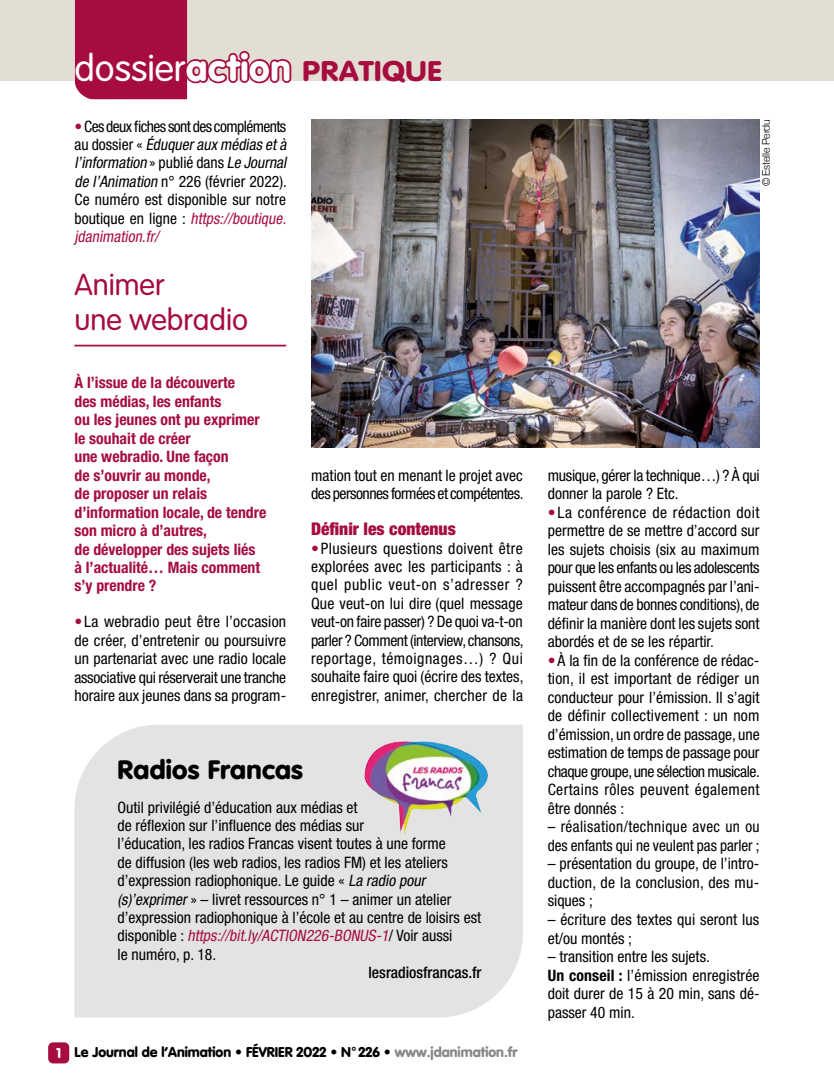
<style>
.page{position:relative;width:834px;height:1092px;background:#fff}
.page>*{position:absolute;margin:0;border:0;box-sizing:border-box;transform-origin:0 0}
.t1{font:300 29.75px/35px "VAG Rounded";color:#a60d3e}
.t2{font:900 28px "VAG Rounded";letter-spacing:.02em;color:#a60d3e;scale:1.1 1}
.t3{font:900 26.25px "VAG Rounded";letter-spacing:.01em;color:#000;scale:1.05 1}
.t4{font:900 condensed 17.5px "Helvetica Neue";color:#a60d3e}
.t5{font:condensed 15.75px/18.4px "Helvetica Neue";color:#000}
.t6{font:700 condensed 15.75px/18.4px "Helvetica Neue";color:#a60d3e}
.t7{font:condensed 15.75px/18.4px "Helvetica Neue";letter-spacing:-.03em;color:#000}
.t8{font:500 condensed 15.75px "Helvetica Neue";color:#000}
.t9{font:900 14px "VAG Rounded";color:#000}
.t10{font:300 10.5px "Helvetica Neue";letter-spacing:-.02em;color:#000}
.s1{font-weight:300;font-size:36.75px;color:#fff}
.s2{font-size:36.75px}
.s3{color:#a60d3e}
.s4{font-style:italic}
.s5{font-style:italic;color:#a60d3e}
.s6{color:#fff}
.s7{color:#878787}
.s8{font-weight:700}
</style>
<div class="page">
<div style="left:0;top:0;width:833px;height:81px;background:#e3ded4"></div>
<div style="left:75px;top:0;width:112px;height:99px;background:#a60d3e"></div>
<div style="left:48px;top:1042px;width:21px;height:21px;background:#a60d3e;border-radius:5px"></div>
<hr style="left:74px;top:345px;width:212px;height:1px;background:#a60d3e">
<img style="left:311px;top:119px;width:448px;height:329px">
<div style="left:74px;top:725px;width:449px;height:292px;background:#e3e3e3"></div>
<img style="left:364px;top:741px;width:117px;height:95px">
<h2 class="t2" style="left:74px;top:54px;width:335px"><span class="s1">dossier</span><span class="s2">action</span> PRATIQUE</h2>
<p class="t5" style="left:74px;top:117px;width:216px"><span class="s3">•</span> Ces deux fiches sont des compléments a u d o s s i e r « <span class="s4">Éduqueraux médias età l’information</span> » p u b l i é d a n s <span class="s4">Le Journal de l’Animation</span> n° 226 (février 2022).<br>Ce numéro est disponible sur notre b o u t i q u e e n l i g n e : <span class="s5">https://boutique. jdanimation.fr/</span></p>
<h1 class="t1" style="left:74px;top:268px;width:175px">Animer<br>une webradio</h1>
<p class="t6" style="left:74px;top:373px;width:193px">À l’issue de la découverte<br>des médias, les enfants<br>ou les jeunes ont pu exprimer le souhait de créer<br>une webradio. Une façon<br>de s’ouvrir au monde,<br>de proposer un relais d’information locale, de tendre son micro à d’autres,<br>de développer des sujets liés à l’actualité… Mais comment s’y prendre ?</p>
<p class="t5" style="left:74px;top:612px;width:213px;text-align:justify"><span class="s3">•</span>La webradio peut être l’occasion de créer, d’entretenir ou poursuivre un partenariat avec une radio locale associative qui réserverait une tranche horaire aux jeunes dans sa program-</p>
<p class="t7" style="left:311px;top:466px;width:214px">mation tout en menant le projet avec des personnes formées et compétentes.</p>
<p class="t4" style="left:311px;top:518px;width:146px">Définir les contenus</p>
<p class="t5" style="left:311px;top:538px;width:214px;text-align:justify"><span class="s3">•</span>Plusieurs questions doivent être explorées avec les participants : à quel public veut-on s’adresser ?<br>Que veut-on lui dire (quel message veut-on faire passer) ? De quoi va-t-on parler ? Comment (interview, chansons, reportage, témoignages…) ? Qui souhaite faire quoi (écrire des textes, enregistrer, animer, chercher de la</p>
<h3 class="t3" style="left:117px;top:754px;width:178px">Radios Francas</h3>
<p class="t5" style="left:117px;top:797px;width:365px">Outil privilégié d’éducation aux médias et<br>de réflexion sur l’influence des médias sur<br>l’éducation, les radios Francas visent toutes à une forme<br>de diffusion (les web radios, les radios FM) et les ateliers d’expression radiophonique. Le guide « <span class="s4">La radio pour (s)’exprimer</span>» – livret ressources n° 1 – animer un atelier d’expression radiophonique à l’école et au centre de loisirs est d i s p o n i b l e : <span class="s5">https://bit.ly/ACTION226-BONUS-1</span>/ Vo i r a u s s i<br>le numéro, p. 18.</p>
<p class="t8" style="left:368px;top:963px;width:114px">lesradiosfrancas.fr</p>
<p class="t9" style="left:56px;top:1043px;width:462px"><span class="s6">1</span> Le Journal de l’Animation • FÉVRIER 2022 • N°226 • <span class="s7">www.jdanimation.fr</span></p>
<p class="t10" style="left:757px;top:186px;width:69px;rotate:-90deg">© Estelle Perdu</p>
<p class="t5" style="left:547px;top:466px;width:213px">musique, gérer la technique…) ? À qui donner la parole ? Etc.</p>
<p class="t5" style="left:547px;top:503px;width:213px;text-align:justify"><span class="s3">•</span>La conférence de rédaction doit permettre de se mettre d’accord sur les sujets choisis (six au maximum pour que les enfants ou les adolescents puissent être accompagnés par l’ani&shy;mateur dans de bonnes conditions), de définir la manière dont les sujets sont abordés et de se les répartir.</p>
<p class="t5" style="left:547px;top:651px;width:214px;text-align:justify"><span class="s3">•</span> À la fin de la conférence de rédac&shy;tion, il est important de rédiger un conducteur pour l’émission. Il s’agit de définir collectivement : un nom d’émission, un ordre de passage, une estimation de temps de passage pour chaque groupe, une sélection musicale.<br>Certains rôles peuvent également être donnés :</p>
<p class="t5" style="left:547px;top:817px;width:213px">– réalisation/technique avec un ou des enfants qui ne veulent pas parler ;</p>
<p class="t5" style="left:547px;top:854px;width:213px;text-align:justify">– présentation du groupe, de l’intro&shy;duction, de la conclusion, des mu&shy;siques ;</p>
<p class="t5" style="left:547px;top:909px;width:213px">– écriture des textes qui seront lus et/ou montés ;</p>
<p class="t5" style="left:547px;top:946px;width:213px">– transition entre les sujets.<br><span class="s8">Un conseil :</span> l’émission enregistrée doit durer de 15 à 20 min, sans dé&shy;passer 40 min.</p>
</div>
